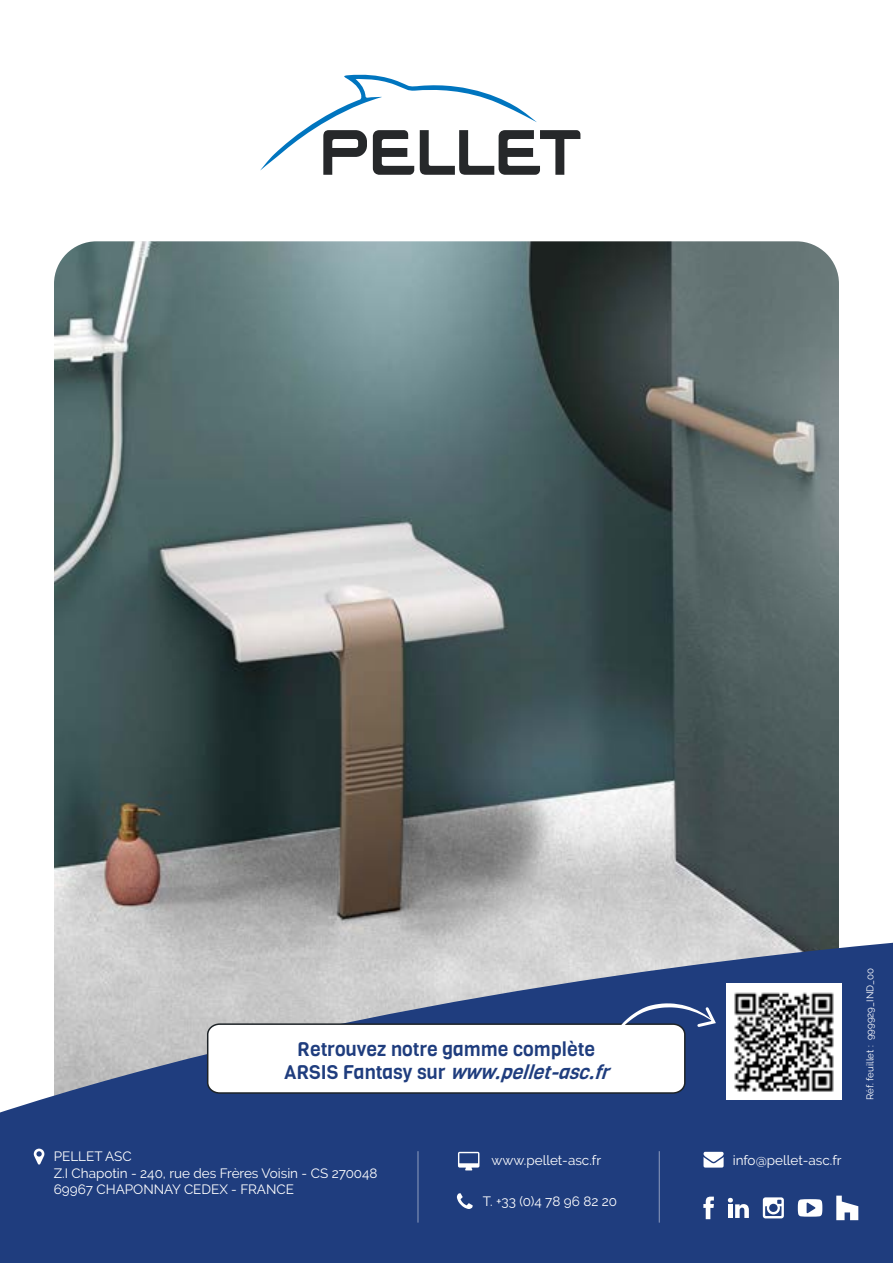
<style>
.page{position:relative;width:893px;height:1263px;background:#fff}
.page>*{position:absolute;margin:0;border:0;box-sizing:border-box;transform-origin:0 0}
.t1{font:19.5px/23.4px "Viga";color:#1f3d7e;text-align:center}
.t2{font:13.5px/16.2px "Raleway";color:#fff}
.t3{font:9.75px "Raleway";color:#fff}
.s1{font-style:italic}
</style>
<div class="page">
<img style="left:54px;top:241px;width:785px;height:699px">
<svg style="left:0;top:940px;width:893px;height:173px;background:#8d98b2"></svg>
<img style="left:726px;top:984px;width:116px;height:116px">
<svg style="left:206px;top:1003px;width:512px;height:91px"></svg>
<div style="left:0;top:1113px;width:893px;height:150px;background:#1f3d7e"></div>
<svg style="left:34px;top:1148px;width:10px;height:16px"></svg>
<svg style="left:457px;top:1193px;width:16px;height:16px"></svg>
<svg style="left:703px;top:1152px;width:21px;height:15px"></svg>
<svg style="left:458px;top:1152px;width:21px;height:18px"></svg>
<svg style="left:798px;top:1199px;width:24px;height:18px"></svg>
<svg style="left:728px;top:1198px;width:21px;height:20px"></svg>
<svg style="left:703px;top:1196px;width:11px;height:23px"></svg>
<svg style="left:763px;top:1197px;width:21px;height:21px"></svg>
<svg style="left:836px;top:1195px;width:22px;height:25px"></svg>
<hr style="left:418px;top:1151px;width:1px;height:71px;background:#fff">
<hr style="left:659px;top:1151px;width:1px;height:71px;background:#fff">
<svg style="left:260px;top:74px;width:320px;height:101px"></svg>
<h1 class="t1" style="left:284px;top:1037px;width:334px">Retrouvez notre gamme complète<br>A R S I S F a n t a s y s u r <span class="s1">www.pellet-asc.fr</span></h1>
<p class="t2" style="left:54px;top:1148px;width:325px">PELLET ASC<br>Z.I Chapotin - 240, rue des Frères Voisin - CS 270048<br>69967 CHAPONNAY CEDEX - FRANCE</p>
<p class="t2" style="left:492px;top:1151px;width:111px">www.pellet-asc.fr</p>
<p class="t2" style="left:733px;top:1151px;width:110px">info@pellet-asc.fr</p>
<p class="t2" style="left:483px;top:1193px;width:136px">T. +33 (0)4 78 96 82 20</p>
<p class="t3" style="left:864px;top:1100px;width:133px;rotate:-90deg">Réf. feuillet : 999929_IND_00</p>
</div>
